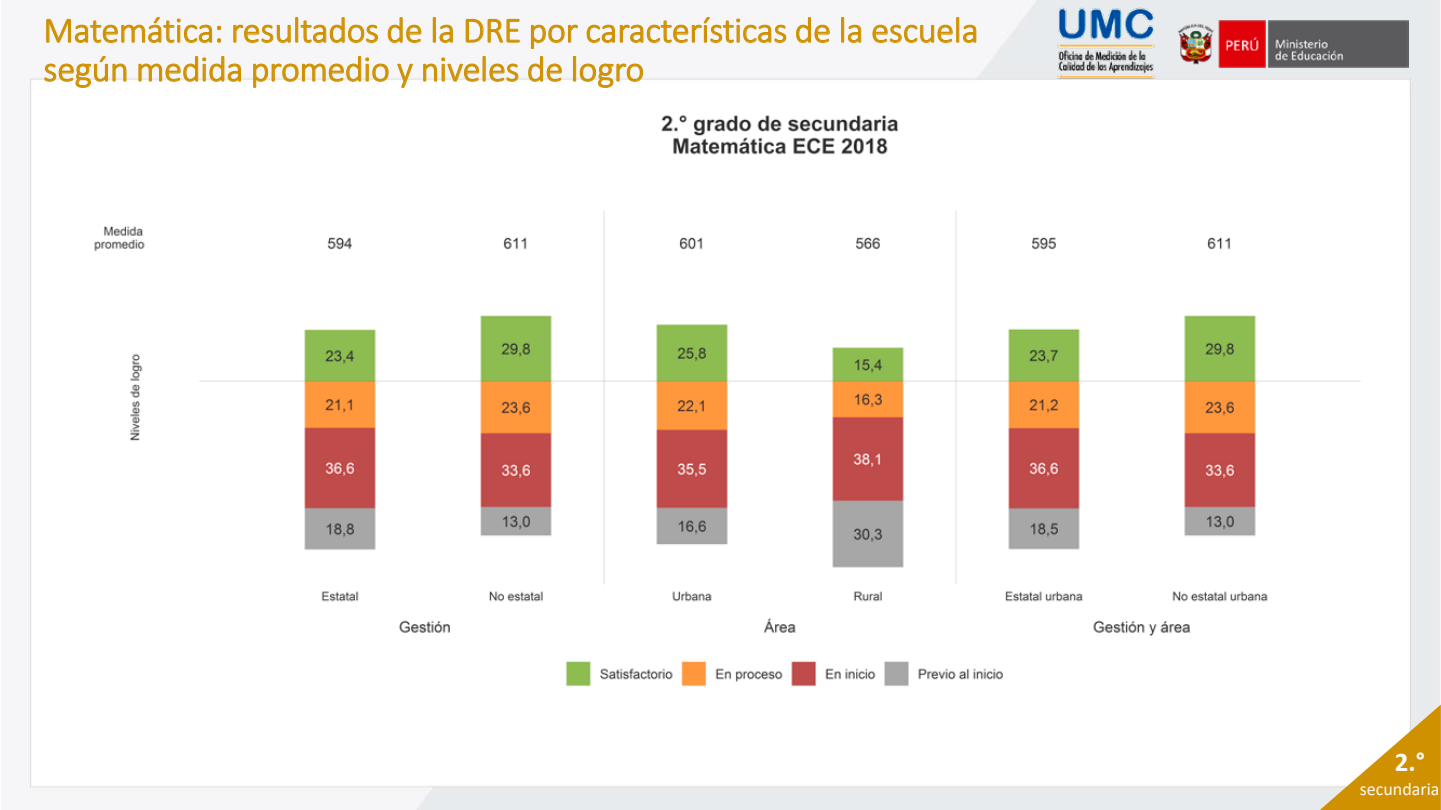
<style>
.page{position:relative;width:1441px;height:810px;background:#fff}
.page>*{position:absolute;margin:0;border:0;box-sizing:border-box;transform-origin:0 0}
.t1{font:300 36px/38.8px "Calibri";letter-spacing:-.005em;color:#d09100}
.t2{font:700 27px "Calibri";color:#fafafa}
.t3{font:18px "Calibri";color:#fafafa}
</style>
<div class="page">
<img style="left:5px;top:0;width:1435px;height:810px">
<img style="left:1177px;top:18px;width:230px;height:50px">
<img style="left:1050px;top:0;width:109px;height:86px">
<svg style="left:45px;top:16px;width:177px;height:31px"></svg>
<svg style="left:233px;top:16px;width:145px;height:28px"></svg>
<svg style="left:387px;top:17px;width:35px;height:27px"></svg>
<svg style="left:432px;top:16px;width:22px;height:28px"></svg>
<svg style="left:465px;top:18px;width:55px;height:26px"></svg>
<svg style="left:795px;top:17px;width:35px;height:27px"></svg>
<svg style="left:840px;top:16px;width:22px;height:28px"></svg>
<svg style="left:871px;top:16px;width:106px;height:28px"></svg>
<svg style="left:44px;top:55px;width:83px;height:34px"></svg>
<svg style="left:138px;top:55px;width:104px;height:27px"></svg>
<svg style="left:253px;top:55px;width:136px;height:34px"></svg>
<svg style="left:397px;top:59px;width:16px;height:34px"></svg>
<svg style="left:422px;top:55px;width:97px;height:31px"></svg>
<svg style="left:527px;top:16px;width:260px;height:73px"></svg>
<svg style="left:1319px;top:705px;width:121px;height:105px"></svg>
<img style="left:72px;top:108px;width:1296px;height:594px">
<p class="t1" style="left:43px;top:10px;width:936px">Matemática: resultados de la DRE por características de la escuela según medida promedio y niveles de logro</p>
<p class="t2" style="left:1394px;top:743px;width:32px">2.°</p>
<p class="t3" style="left:1359px;top:777px;width:81px">secundaria</p>
</div>
